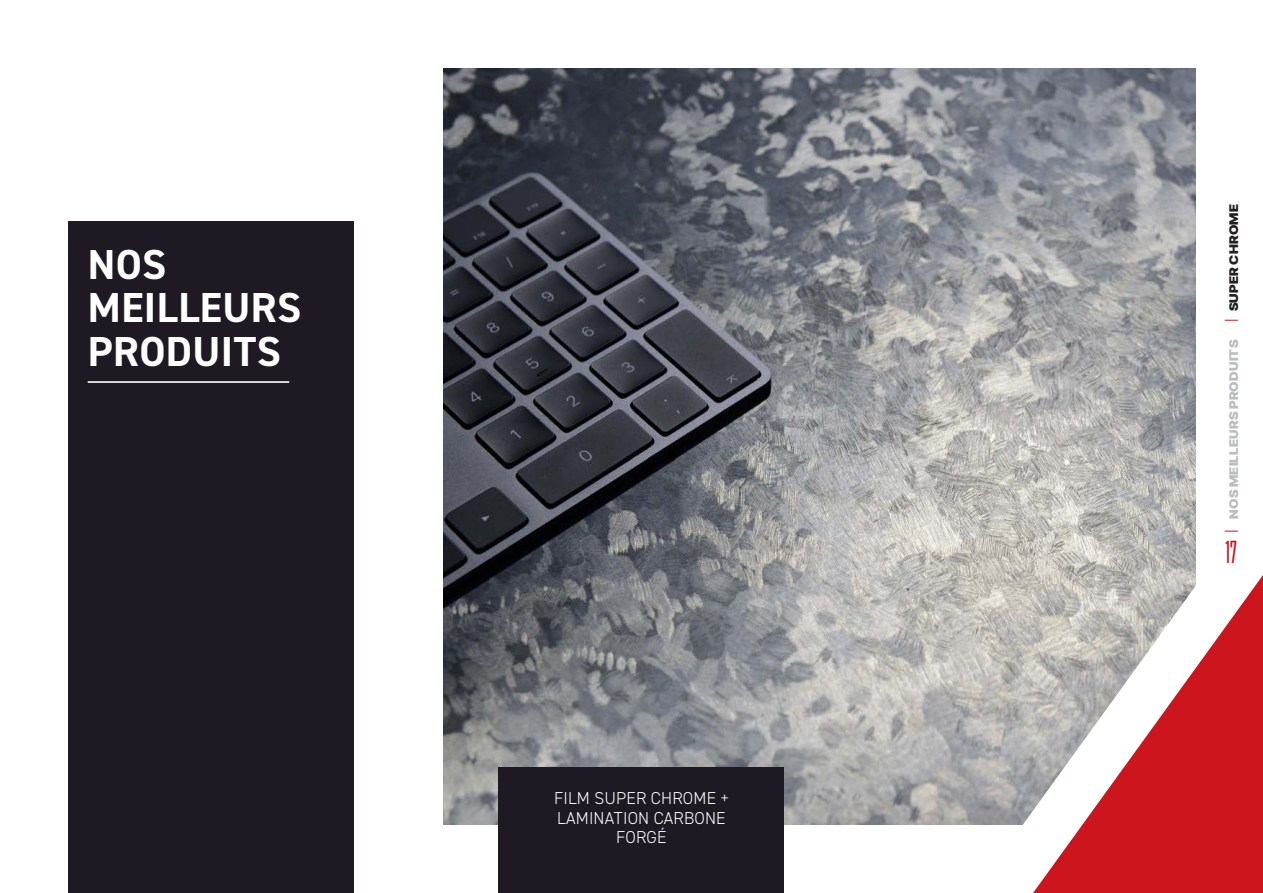
<style>
.page{position:relative;width:1263px;height:893px;background:#fff}
.page>*{position:absolute;margin:0;border:0;box-sizing:border-box;transform-origin:0 0}
.Titre{font:700 42px "DIN2014";letter-spacing:.01em;color:#fff}
.t1{font:30px "Heading Now 24";color:#cd151d}
.t2{font:300 17.25px/19.5px "DIN2014";letter-spacing:.01em;color:#fff;text-align:center}
.t3{font:900 12px "Inter Tight";letter-spacing:.015em;color:#bcbdc0;scale:1.13 1}
.t4{font:900 12px "Inter Tight";letter-spacing:.015em;color:#231f20;scale:1.13 1}
</style>
<div class="page">
<div style="left:68px;top:221px;width:285px;height:672px;background:#1e1923"></div>
<hr style="left:88px;top:381px;width:201px;height:2px;background:#fff">
<img style="left:443px;top:68px;width:752px;height:757px">
<div style="left:499px;top:767px;width:285px;height:126px;background:#1e1923"></div>
<svg style="left:964px;top:574px;width:60px;height:251px;background:#b7b6b2"></svg>
<svg style="left:1024px;top:574px;width:239px;height:319px"></svg>
<svg style="left:1225px;top:531px;width:13px;height:1px"></svg>
<svg style="left:1225px;top:320px;width:13px;height:1px"></svg>
<p class="Titre" style="left:88px;top:237px;width:80px">NOS</p>
<p class="Titre" style="left:88px;top:280px;width:215px">MEILLEURS</p>
<p class="Titre" style="left:88px;top:324px;width:194px">PRODUITS</p>
<p class="t2" style="left:554px;top:789px;width:176px">FILM SUPER CHROME +</p>
<p class="t2" style="left:557px;top:808px;width:170px">LAMINATION CARBONE<br>FORGÉ</p>
<p class="t4" style="left:1224px;top:311px;width:96px;rotate:-90deg">SUPER CHROME</p>
<p class="t3" style="left:1224px;top:519px;width:160px;rotate:-90deg">NOS MEILLEURS PRODUITS</p>
<h2 class="t1" style="left:1226px;top:531px;width:12px">17</h2>
</div>
